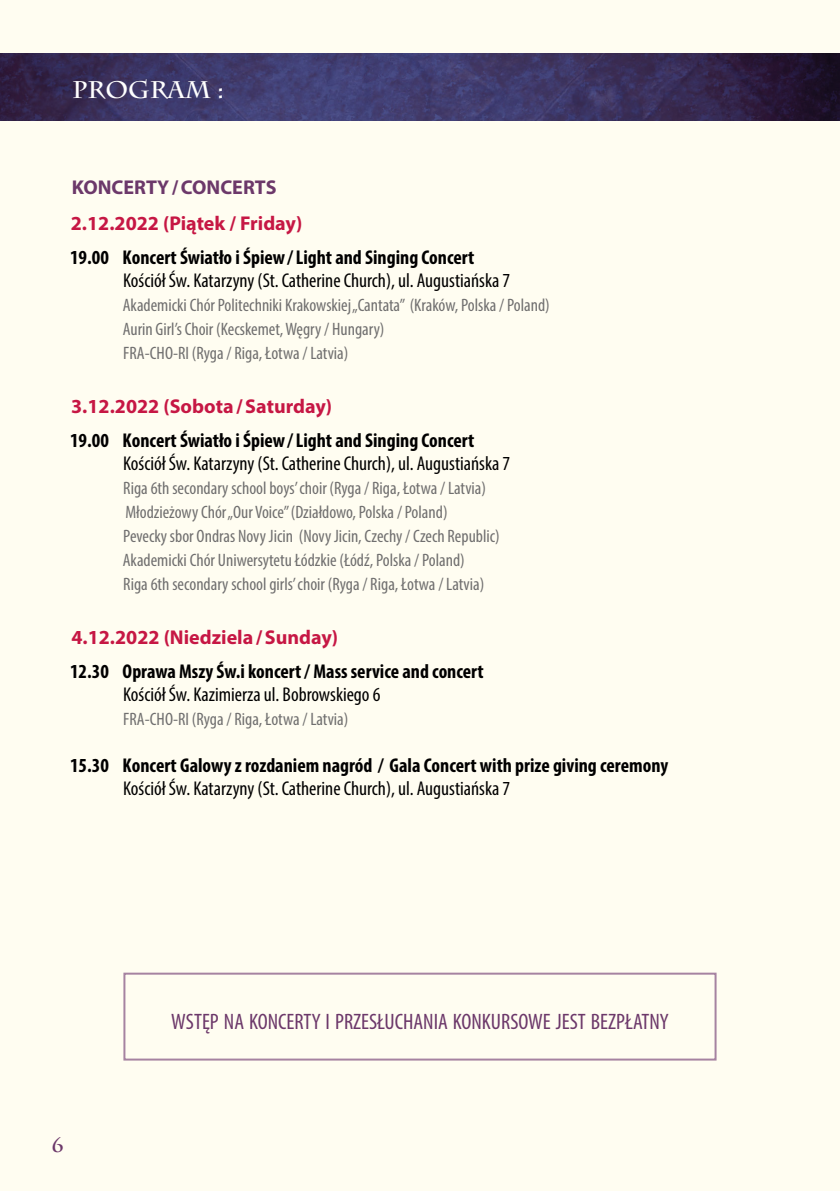
<style>
.page{position:relative;width:840px;height:1191px;background:#fff}
.page>*{position:absolute;margin:0;border:0;box-sizing:border-box;transform-origin:0 0}
.naglowek{font:700 24px "Charlemagne Std";color:#fff}
.inne{font:condensed 22.4px "Myriad Pro";color:#6c386a}
.godzina_i_nazwa_wyda{font:700 condensed 20px "Myriad Pro";color:#000}
.adres{font:condensed 20px "Myriad Pro";color:#000}
.data{font:700 20px "Myriad Pro";color:#c61744}
.data-2{font:700 20px "Myriad Pro";color:#6c386a}
.t1{font:700 20px "Charlemagne Std";color:#6c386a}
.chory{font:condensed 18px "Myriad Pro";color:#706f6f}
</style>
<div class="page">
<div style="left:0;top:0;width:839px;height:1191px;background:#fffdf1"></div>
<img style="left:0;top:54px;width:840px;height:66px">
<div style="left:123px;top:972px;width:593px;height:88px;border:2px solid #a683a1"></div>
<p class="naglowek" style="left:72px;top:76px;width:154px">PROGRAM :</p>
<p class="data-2" style="left:72px;top:175px;width:206px">KONCERTY/CONCERTS</p>
<p class="data" style="left:71px;top:210px;width:233px">2.12.2022 (Piątek / Friday)</p>
<p class="godzina_i_nazwa_wyda" style="left:70px;top:245px;width:405px">19.00 Koncert Światło i Śpiew/Light and Singing Concert</p>
<p class="adres" style="left:123px;top:268px;width:388px">Kościół Św. Katarzyny (St. Catherine Church), ul. Augustiańska 7</p>
<p class="chory" style="left:123px;top:294px;width:428px">Akademicki Chór Politechniki Krakowskiej „Cantata” (Kraków, Polska / Poland)</p>
<p class="chory" style="left:123px;top:318px;width:263px">Aurin Girl’s Choir (Kecskemet, Węgry / Hungary)</p>
<p class="chory" style="left:123px;top:342px;width:226px">FRA-CHO-RI (Ryga / Riga, Łotwa / Latvia)</p>
<p class="data" style="left:71px;top:393px;width:262px">3.12.2022 (Sobota/Saturday)</p>
<p class="godzina_i_nazwa_wyda" style="left:70px;top:428px;width:405px">19.00 Koncert Światło i Śpiew/Light and Singing Concert</p>
<p class="adres" style="left:123px;top:451px;width:388px">Kościół Św. Katarzyny (St. Catherine Church), ul. Augustiańska 7</p>
<p class="chory" style="left:123px;top:477px;width:364px">Riga 6th secondary school boys’ choir (Ryga / Riga, Łotwa / Latvia)</p>
<p class="chory" style="left:125px;top:501px;width:323px">Młodzieżowy Chór „Our Voice” (Działdowo, Polska / Poland)</p>
<p class="chory" style="left:123px;top:525px;width:378px">Pevecky sbor Ondras Novy Jicin (Novy Jicin, Czechy / Czech Republic)</p>
<p class="chory" style="left:123px;top:549px;width:343px">Akademicki Chór Uniwersytetu Łódzkie (Łódź, Polska / Poland)</p>
<p class="chory" style="left:123px;top:573px;width:362px">Riga 6th secondary school girls’ choir (Ryga / Riga, Łotwa / Latvia)</p>
<p class="data" style="left:71px;top:624px;width:268px">4.12.2022 (Niedziela/Sunday)</p>
<p class="godzina_i_nazwa_wyda" style="left:70px;top:659px;width:415px">12.30 Oprawa Mszy Św.i koncert / Mass service and concert</p>
<p class="adres" style="left:123px;top:682px;width:259px">Kościół Św. Kazimierza ul. Bobrowskiego 6</p>
<p class="chory" style="left:123px;top:708px;width:226px">FRA-CHO-RI (Ryga / Riga, Łotwa / Latvia)</p>
<p class="godzina_i_nazwa_wyda" style="left:70px;top:753px;width:599px">15.30 Koncert Galowy z rozdaniem nagród / Gala Concert with prize giving ceremony</p>
<p class="adres" style="left:123px;top:776px;width:388px">Kościół Św. Katarzyny (St. Catherine Church), ul. Augustiańska 7</p>
<p class="t1" style="left:51px;top:1133px;width:14px">6</p>
<p class="inne" style="left:171px;top:1007px;width:498px">WSTĘP NA KONCERTY I PRZESŁUCHANIA KONKURSOWE JEST BEZPŁATNY</p>
</div>
